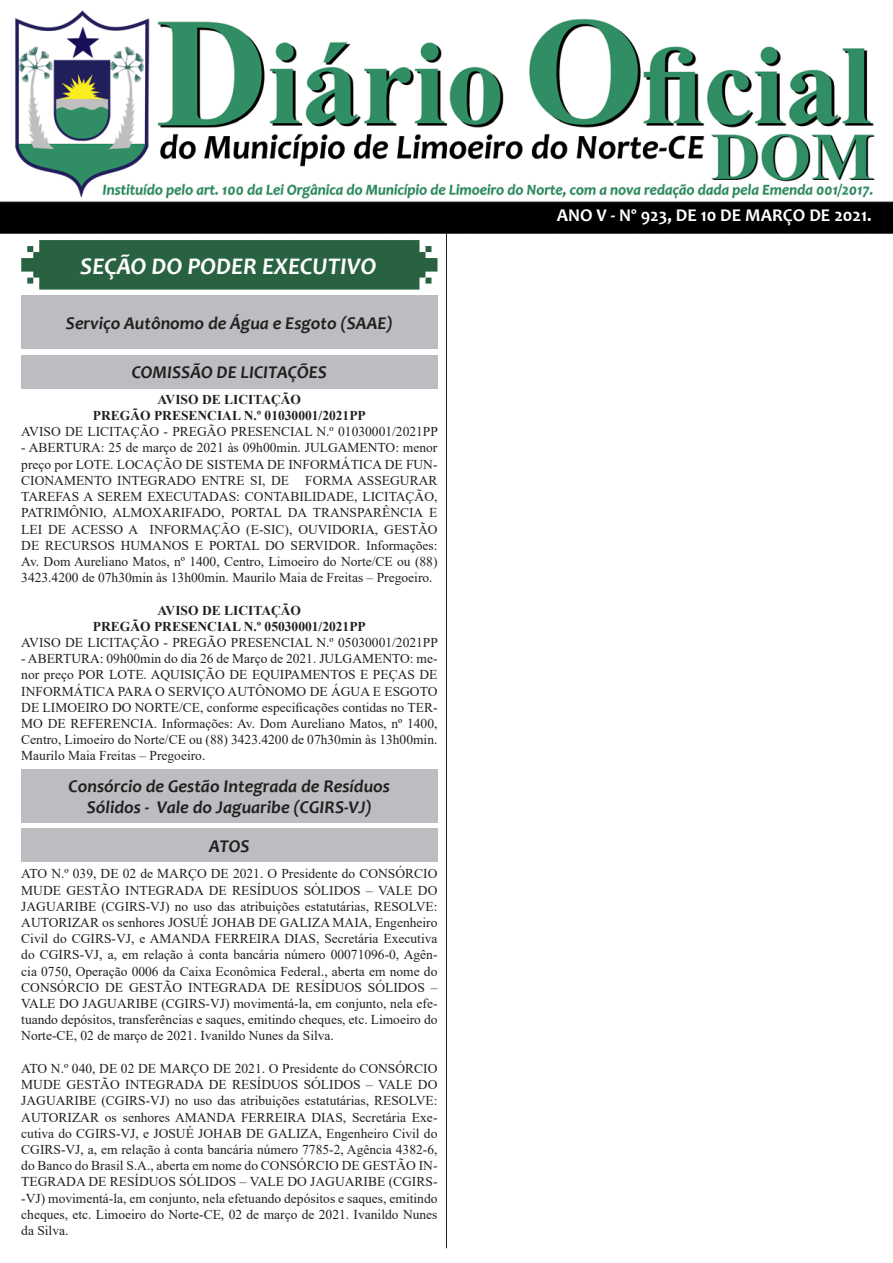
<style>
.page{position:relative;width:893px;height:1263px;background:#fff}
.page>*{position:absolute;margin:0;border:0;box-sizing:border-box;transform-origin:0 0}
.t1{font:italic 700 24px "Candara";color:#fff}
.t2{font:italic 700 18px "Candara";color:#231f20}
.t3{font:700 18px "Candara";color:#fff}
.t4{font:13.5px/16.2px "Times New Roman";color:#231f20;text-align:justify}
.t5{font:700 13.5px "Times New Roman";color:#231f20}
</style>
<div class="page">
<img style="left:0;top:10px;width:893px;height:224px">
<svg style="left:21px;top:240px;width:416px;height:50px;background:#346a4a"></svg>
<hr style="left:446px;top:234px;width:1px;height:1014px;background:#231f20">
<div style="left:21px;top:770px;width:416px;height:53px;background:#bcbdc0"></div>
<div style="left:21px;top:829px;width:416px;height:33px;background:#bcbdc0"></div>
<div style="left:21px;top:296px;width:416px;height:53px;background:#bcbdc0"></div>
<div style="left:21px;top:355px;width:416px;height:33px;background:#bcbdc0"></div>
<p class="t1" style="left:80px;top:251px;width:298px">SEÇÃO DO PODER EXECUTIVO</p>
<p class="t2" style="left:66px;top:312px;width:328px">Serviço Autônomo de Água e Esgoto (SAAE)</p>
<p class="t2" style="left:132px;top:361px;width:197px">COMISSÃO DE LICITAÇÕES</p>
<p class="t5" style="left:158px;top:390px;width:145px">AVISO DE LICITAÇÃO</p>
<p class="t5" style="left:93px;top:406px;width:274px">PREGÃO PRESENCIAL N.º 01030001/2021PP</p>
<p class="t4" style="left:21px;top:423px;width:418px">AVISO DE LICITAÇÃO - PREGÃO PRESENCIAL N.º 01030001/2021PP</p>
<p class="t4" style="left:21px;top:439px;width:418px">- ABERTURA: 25 de março de 2021 às 09h00min. JULGAMENTO: menor preço por LOTE. LOCAÇÃO DE SISTEMA DE INFORMÁTICA DE FUN-CIONAMENTO INTEGRADO ENTRE SI, DE FORMA ASSEGURAR TAREFAS A SEREM EXECUTADAS: CONTABILIDADE, LICITAÇÃO, PATRIMÔNIO, ALMOXARIFADO, PORTAL DA TRANSPARÊNCIA E LEI DE ACESSO A INFORMAÇÃO (E-SIC), OUVIDORIA, GESTÃO DE RECURSOS HUMANOS E PORTAL DO SERVIDOR. Informações:<br>Av. Dom Aureliano Matos, nº 1400, Centro, Limoeiro do Norte/CE ou (88)<br>3423.4200 de 07h30min às 13h00min. Maurilo Maia de Freitas – Pregoeiro.</p>
<p class="t5" style="left:158px;top:600px;width:145px">AVISO DE LICITAÇÃO</p>
<p class="t5" style="left:93px;top:616px;width:274px">PREGÃO PRESENCIAL N.º 05030001/2021PP</p>
<p class="t4" style="left:21px;top:634px;width:418px">AVISO DE LICITAÇÃO - PREGÃO PRESENCIAL N.º 05030001/2021PP</p>
<p class="t4" style="left:21px;top:650px;width:418px">- ABERTURA: 09h00min do dia 26 de Março de 2021. JULGAMENTO: me&shy;nor preço POR LOTE. AQUISIÇÃO DE EQUIPAMENTOS E PEÇAS DE INFORMÁTICA PARA O SERVIÇO AUTÔNOMO DE ÁGUA E ESGOTO DE LIMOEIRO DO NORTE/CE, conforme especificações contidas no TER-MO DE REFERENCIA. Informações: Av. Dom Aureliano Matos, nº 1400, Centro, Limoeiro do Norte/CE ou (88) 3423.4200 de 07h30min às 13h00min.<br>Maurilo Maia Freitas – Pregoeiro.</p>
<p class="t2" style="left:69px;top:775px;width:323px">Consórcio de Gestão Integrada de Resíduos</p>
<p class="t2" style="left:87px;top:796px;width:287px">Sólidos - Vale do Jaguaribe (CGIRS-VJ)</p>
<p class="t2" style="left:209px;top:835px;width:42px">ATOS</p>
<p class="t4" style="left:21px;top:865px;width:418px">ATO N.º 039, DE 02 de MARÇO DE 2021. O Presidente do CONSÓRCIO MUDE GESTÃO INTEGRADA DE RESÍDUOS SÓLIDOS – VALE DO JAGUARIBE (CGIRS-VJ) no uso das atribuições estatutárias, RESOLVE:<br>AUTORIZAR os senhores JOSUÉ JOHAB DE GALIZA MAIA, Engenheiro Civil do CGIRS-VJ, e AMANDA FERREIRA DIAS, Secretária Executiva do CGIRS-VJ, a, em relação à conta bancária número 00071096-0, Agên&shy;cia 0750, Operação 0006 da Caixa Econômica Federal., aberta em nome do CONSÓRCIO DE GESTÃO INTEGRADA DE RESÍDUOS SÓLIDOS – VALE DO JAGUARIBE (CGIRS-VJ) movimentá-la, em conjunto, nela efe&shy;tuando depósitos, transferências e saques, emitindo cheques, etc. Limoeiro do Norte-CE, 02 de março de 2021. Ivanildo Nunes da Silva.</p>
<p class="t4" style="left:21px;top:1060px;width:418px">ATO N.º 040, DE 02 DE MARÇO DE 2021. O Presidente do CONSÓRCIO MUDE GESTÃO INTEGRADA DE RESÍDUOS SÓLIDOS – VALE DO JAGUARIBE (CGIRS-VJ) no uso das atribuições estatutárias, RESOLVE:<br>AUTORIZAR os senhores AMANDA FERREIRA DIAS, Secretária Exe&shy;cutiva do CGIRS-VJ, e JOSUÉ JOHAB DE GALIZA, Engenheiro Civil do CGIRS-VJ, a, em relação à conta bancária número 7785-2, Agência 4382-6, do Banco do Brasil S.A., aberta em nome do CONSÓRCIO DE GESTÃO IN-TEGRADA DE RESÍDUOS SÓLIDOS – VALE DO JAGUARIBE (CGIRS--VJ) movimentá-la, em conjunto, nela efetuando depósitos e saques, emitindo cheques, etc. Limoeiro do Norte-CE, 02 de março de 2021. Ivanildo Nunes da Silva.</p>
<p class="t3" style="left:557px;top:204px;width:316px">ANO V - Nº 923, DE 10 DE MARÇO DE 2021.</p>
</div>
